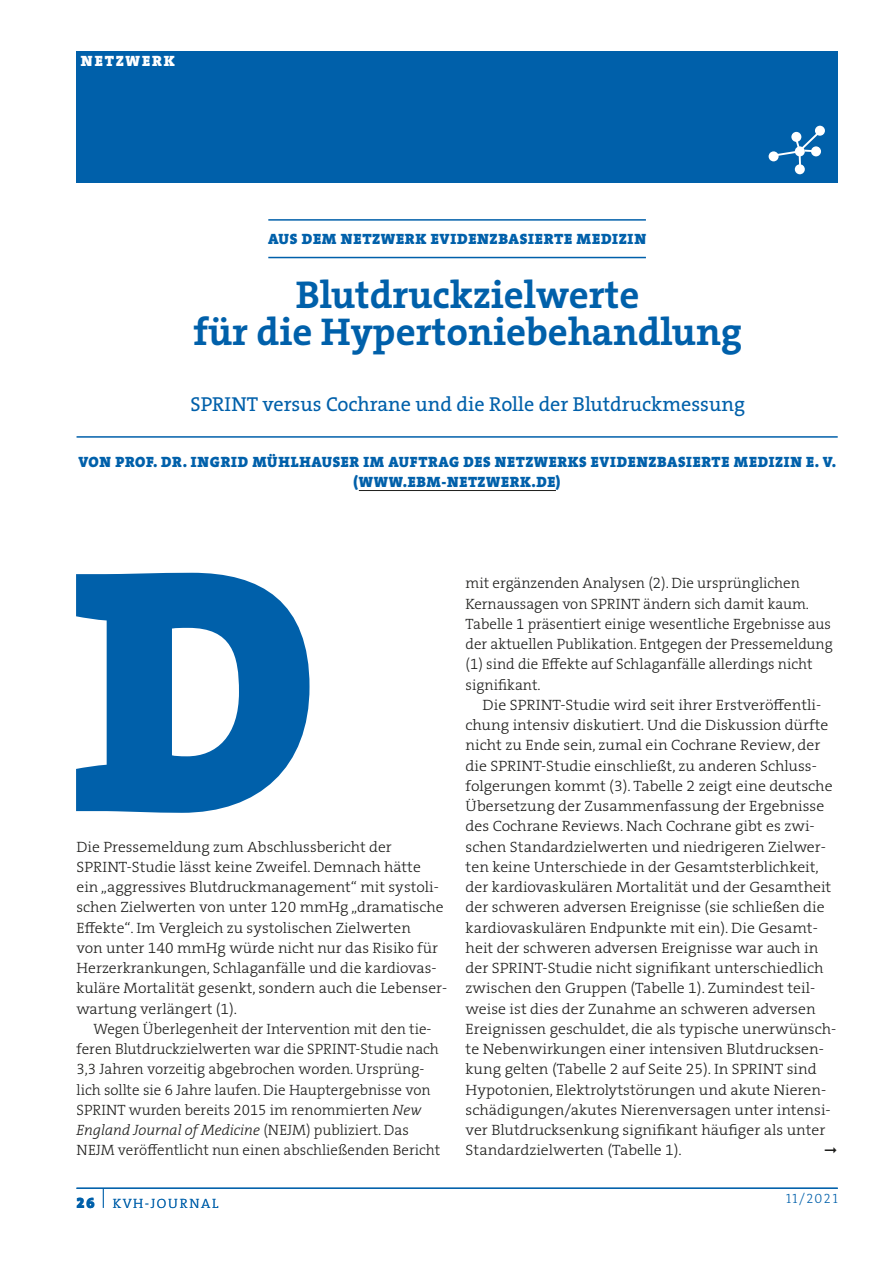
<style>
.page{position:relative;width:893px;height:1263px;background:#fff}
.page>*{position:absolute;margin:0;border:0;box-sizing:border-box;transform-origin:0 0}
._52__EBM_Initial{font:351px "The Serif HP9 Blk";color:#0060aa}
._52__EBM_Head{font:39px/37.5px "The Serif HP7 Bld";color:#0060aa;text-align:center}
._52__EBM_Vorspann{font:20.25px "The Serif HP5 Plain";color:#0060aa}
._10__Lauf_mE{font:15px/20.2px "The Serif HP3 Lig";color:#1d1d1b;scale:1.05 1}
._10__Lauf_mE-2{font:15px/20.2px "The Serif HP3 Lig";color:#1d1d1b}
._10__Lauf_oE{font:15px/20.2px "The Serif HP3 Lig";color:#1d1d1b;scale:1.04 1}
._52__EBM_Autor{font:15px/20.2px "The Serif HP9 Blk";letter-spacing:.045em;color:#0060aa;text-align:center}
._52__EBM_Dachzeile{font:15px "The Serif HP9 Blk";letter-spacing:.045em;color:#0060aa}
._60__Rubrik{font:15px "The Serif HP9 Blk";letter-spacing:.125em;color:#fff}
._60__Pagina_Fusszeil{font:13.5px "The Serif HP3 Lig";letter-spacing:.12em;color:#0060aa}
.s1{font-family:"The Serif HP3 Lig IT"}
.s2{font-family:"The Serif HP9 Blk";font-size:15px}
</style>
<div class="page">
<div style="left:77px;top:51px;width:761px;height:132px;background:#0060aa"></div>
<hr style="left:77px;top:1188px;width:761px;height:1px;background:#0060aa">
<svg style="left:815px;top:126px;width:10px;height:10px"></svg>
<div style="left:795px;top:164px;width:10px;height:10px;background:#fff;border-radius:50%"></div>
<div style="left:769px;top:151px;width:10px;height:10px;background:#fff;border-radius:50%"></div>
<svg style="left:773px;top:129px;width:50px;height:36px"></svg>
<hr style="left:268px;top:219px;width:378px;height:2px;background:#0060aa">
<hr style="left:268px;top:257px;width:378px;height:1px;background:#0060aa">
<hr style="left:77px;top:436px;width:761px;height:2px;background:#0060aa">
<hr style="left:359px;top:490px;width:197px;height:1px;background:#1d1d1b">
<p class="_60__Rubrik" style="left:81px;top:51px;width:95px">NETZWERK</p>
<p class="_52__EBM_Dachzeile" style="left:268px;top:229px;width:379px">AUS DEM NETZWERK EVIDENZBASIERTE MEDIZIN</p>
<p class="_52__EBM_Head" style="left:193px;top:276px;width:550px">Blutdruckzielwerte<br>für die Hypertoniebehandlung</p>
<p class="_52__EBM_Vorspann" style="left:190px;top:391px;width:556px">SPRINT versus Cochrane und die Rolle der Blutdruckmessung</p>
<p class="_52__EBM_Autor" style="left:79px;top:451px;width:759px">VON PROF. DR. INGRID MÜHLHAUSER IM AUFTRAG DES NETZWERKS EVIDENZBASIERTE MEDIZIN E. V. (WWW.EBM-NETZWERK.DE)</p>
<p class="_52__EBM_Initial" style="left:71px;top:453px;width:249px">D</p>
<p class="_10__Lauf_oE" style="left:77px;top:836px;width:358px">Die Pressemeldung zum Abschlussbericht der SPRINT-Studie lässt keine Zweifel. Demnach hätte<br>ein „aggressives Blutdruckmanagement“ mit systoli&shy;schen Zielwerten von unter 120 mmHg „dramatische Effekte“. Im Vergleich zu systolischen Zielwerten<br>von unter 140 mmHg würde nicht nur das Risiko für Herzerkrankungen, Schlaganfälle und die kardiovas&shy;kuläre Mortalität gesenkt, sondern auch die Lebenser&shy;wartung verlängert (1).</p>
<p class="_10__Lauf_mE-2" style="left:77px;top:1019px;width:365px;text-indent:17px">Wegen Überlegenheit der Intervention mit den tie&shy;feren Blutdruckzielwerten war die SPRINT-Studie nach 3,3 Jahren vorzeitig abgebrochen worden. Ursprüng&shy;lich sollte sie 6 Jahre laufen. Die Hauptergebnisse von SPRINT wurden bereits 2015 im renommierten <span class="s1">New England Journal of Medicine</span> (NEJM) publiziert. Das NEJM veröffentlicht nun einen abschließenden Bericht</p>
<p class="_60__Pagina_Fusszeil" style="left:77px;top:1194px;width:143px"><span class="s2">26</span> <sup>|</sup> KVH-JOURNAL</p>
<p class="_10__Lauf_mE-2" style="left:466px;top:573px;width:369px">mit ergänzenden Analysen (2). Die ursprünglichen Kernaussagen von SPRINT ändern sich damit kaum.<br>Tabelle 1 präsentiert einige wesentliche Ergebnisse aus der aktuellen Publikation. Entgegen der Pressemeldung (1) sind die Effekte auf Schlaganfälle allerdings nicht signifikant.</p>
<p class="_10__Lauf_mE" style="left:466px;top:695px;width:355px;text-indent:17px">Die SPRINT-Studie wird seit ihrer Erstveröffentli&shy;chung intensiv diskutiert. Und die Diskussion dürfte nicht zu Ende sein, zumal ein Cochrane Review, der die SPRINT-Studie einschließt, zu anderen Schluss&shy;folgerungen kommt (3). Tabelle 2 zeigt eine deutsche Übersetzung der Zusammenfassung der Ergebnisse des Cochrane Reviews. Nach Cochrane gibt es zwi&shy;schen Standardzielwerten und niedrigeren Zielwer&shy;ten keine Unterschiede in der Gesamtsterblichkeit, der kardiovaskulären Mortalität und der Gesamtheit der schweren adversen Ereignisse (sie schließen die kardiovaskulären Endpunkte mit ein). Die Gesamt&shy;heit der schweren adversen Ereignisse war auch in der SPRINT-Studie nicht signifikant unterschiedlich zwischen den Gruppen (Tabelle 1). Zumindest teil&shy;weise ist dies der Zunahme an schweren adversen Ereignissen geschuldet, die als typische unerwünsch&shy;te Nebenwirkungen einer intensiven Blutdrucksen&shy;kung gelten (Tabelle 2 auf Seite 25). In SPRINT sind Hypotonien, Elektrolytstörungen und akute Nieren&shy;schädigungen/akutes Nierenversagen unter intensi&shy;ver Blutdrucksenkung signifikant häufiger als unter Standardzielwerten (Tabelle 1).</p>
<p class="_60__Pagina_Fusszeil" style="left:786px;top:1190px;width:53px">11/2021</p>
</div>
